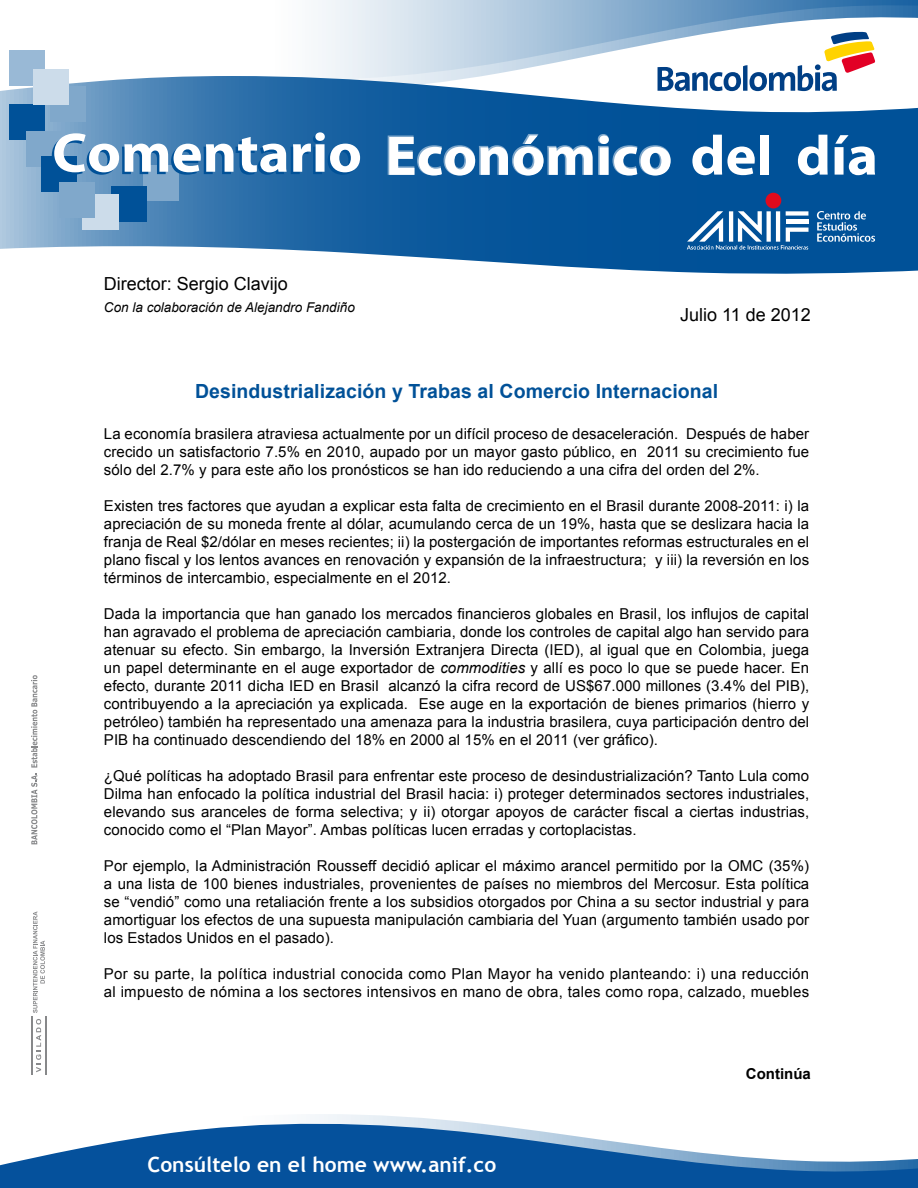
<style>
.page{position:relative;width:918px;height:1188px;background:#fff}
.page>*{position:absolute;margin:0;border:0;box-sizing:border-box;transform-origin:0 0}
.t1{font:700 21px "Trebuchet MS";color:#fff}
.t2{font:700 19.5px "Arial";letter-spacing:.005em;color:#005198}
.t3{font:18px "Arial";color:#000}
.t4{font:15px/18px "Arial";letter-spacing:.005em;color:#000;text-align:justify}
.t5{font:700 15px "Arial";color:#000}
.t6{font:italic 13.5px "Arial";color:#000}
.s1{font-style:italic}
</style>
<div class="page">
<svg style="left:318px;top:0;width:600px;height:76px"></svg>
<svg style="left:0;top:76px;width:828px;height:27px"></svg>
<svg style="left:0;top:103px;width:918px;height:171px"></svg>
<svg style="left:310px;top:1114px;width:121px;height:5px"></svg>
<svg style="left:658px;top:32px;width:217px;height:59px"></svg>
<svg style="left:817px;top:211px;width:58px;height:31px"></svg>
<div style="left:766px;top:193px;width:15px;height:15px;background:#e00a1d;border-radius:50%"></div>
<svg style="left:687px;top:211px;width:122px;height:39px"></svg>
<svg style="left:767px;top:211px;width:4px;height:31px"></svg>
<hr style="left:776px;top:211px;width:4px;height:31px;background:#fff">
<div style="left:143px;top:165px;width:36px;height:36px;background:#80a8cb"></div>
<div style="left:50px;top:86px;width:36px;height:36px;background:#80a8cb"></div>
<div style="left:9px;top:50px;width:36px;height:36px;background:#99b9d6"></div>
<div style="left:9px;top:104px;width:36px;height:36px;background:#005198"></div>
<div style="left:26px;top:131px;width:36px;height:36px;background:#80a8cb"></div>
<div style="left:41px;top:156px;width:36px;height:36px;background:#005198"></div>
<div style="left:111px;top:186px;width:36px;height:36px;background:#005198"></div>
<div style="left:83px;top:194px;width:36px;height:36px;background:#ccdcea"></div>
<div style="left:33px;top:69px;width:36px;height:36px;background:#ccdcea"></div>
<div style="left:59px;top:182px;width:36px;height:36px;background:#80a8cb"></div>
<svg style="left:52px;top:132px;width:308px;height:43px"></svg>
<svg style="left:387px;top:133px;width:284px;height:43px"></svg>
<div style="left:760px;top:138px;width:9px;height:40px;background:#005198"></div>
<svg style="left:692px;top:135px;width:63px;height:43px"></svg>
<div style="left:760px;top:135px;width:9px;height:40px;background:#fff"></div>
<svg style="left:798px;top:135px;width:30px;height:43px"></svg>
<svg style="left:835px;top:135px;width:40px;height:43px"></svg>
<svg style="left:0;top:1119px;width:918px;height:69px;fill:#05519c"></svg>
<svg style="left:31px;top:675px;width:6px;height:169px"></svg>
<hr style="left:31px;top:1016px;width:1px;height:59px;background:#87888a">
<hr style="left:45px;top:1016px;width:1px;height:59px;background:#87888a">
<svg style="left:36px;top:1019px;width:5px;height:53px"></svg>
<svg style="left:33px;top:911px;width:12px;height:102px"></svg>
<p class="t3" style="left:104px;top:272px;width:186px">Director: Sergio Clavijo</p>
<p class="t6" style="left:104px;top:298px;width:252px">Con la colaboración de Alejandro Fandiño</p>
<p class="t3" style="left:680px;top:303px;width:132px">Julio 11 de 2012</p>
<h2 class="t2" style="left:195px;top:378px;width:525px">Desindustrialización y Trabas al Comercio Internacional</h2>
<p class="t4" style="left:104px;top:425px;width:707px">La economía brasilera atraviesa actualmente por un difícil proceso de desaceleración. Después de haber crecido un satisfactorio 7.5% en 2010, aupado por un mayor gasto público, en 2011 su crecimiento fue sólo del 2.7% y para este año los pronósticos se han ido reduciendo a una cifra del orden del 2%.</p>
<p class="t4" style="left:104px;top:497px;width:707px">Existen tres factores que ayudan a explicar esta falta de crecimiento en el Brasil durante 2008-2011: i) la apreciación de su moneda frente al dólar, acumulando cerca de un 19%, hasta que se deslizara hacia la franja de Real $2/dólar en meses recientes; ii) la postergación de importantes reformas estructurales en el plano fiscal y los lentos avances en renovación y expansión de la infraestructura; y iii) la reversión en los términos de intercambio, especialmente en el 2012.</p>
<p class="t4" style="left:104px;top:605px;width:707px">Dada la importancia que han ganado los mercados financieros globales en Brasil, los influjos de capital han agravado el problema de apreciación cambiaria, donde los controles de capital algo han servido para atenuar su efecto. Sin embargo, la Inversión Extranjera Directa (IED), al igual que en Colombia, juega un papel determinante en el auge exportador de <span class="s1">commodities</span> y allí es poco lo que se puede hacer. En efecto, durante 2011 dicha IED en Brasil alcanzó la cifra record de US$67.000 millones (3.4% del PIB), contribuyendo a la apreciación ya explicada. Ese auge en la exportación de bienes primarios (hierro y petróleo) también ha representado una amenaza para la industria brasilera, cuya participación dentro del PIB ha continuado descendiendo del 18% en 2000 al 15% en el 2011 (ver gráfico).</p>
<p class="t4" style="left:104px;top:767px;width:707px">¿Qué políticas ha adoptado Brasil para enfrentar este proceso de desindustrialización? Tanto Lula como Dilma han enfocado la política industrial del Brasil hacia: i) proteger determinados sectores industriales, elevando sus aranceles de forma selectiva; y ii) otorgar apoyos de carácter fiscal a ciertas industrias, conocido como el “Plan Mayor”. Ambas políticas lucen erradas y cortoplacistas.</p>
<p class="t4" style="left:104px;top:857px;width:707px">Por ejemplo, la Administración Rousseff decidió aplicar el máximo arancel permitido por la OMC (35%) a una lista de 100 bienes industriales, provenientes de países no miembros del Mercosur. Esta política se “vendió” como una retaliación frente a los subsidios otorgados por China a su sector industrial y para amortiguar los efectos de una supuesta manipulación cambiaria del Yuan (argumento también usado por los Estados Unidos en el pasado).</p>
<p class="t4" style="left:104px;top:965px;width:707px">Por su parte, la política industrial conocida como Plan Mayor ha venido planteando: i) una reducción al impuesto de nómina a los sectores intensivos en mano de obra, tales como ropa, calzado, muebles</p>
<h1 class="t1" style="left:148px;top:1152px;width:350px">Consúltelo en el home www.anif.co</h1>
<p class="t5" style="left:746px;top:1064px;width:66px">Continúa</p>
</div>
